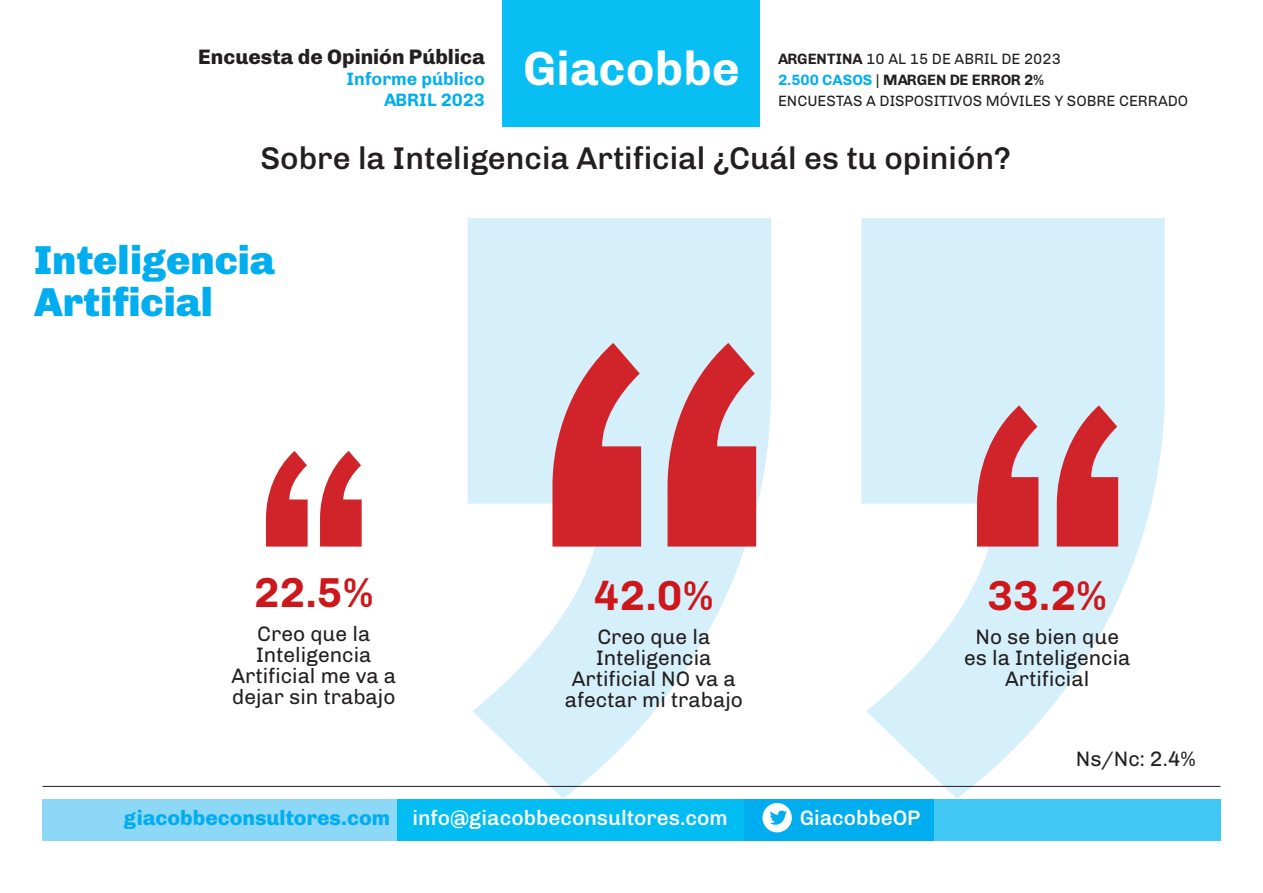
<style>
.page{position:relative;width:1263px;height:893px;background:#fff}
.page>*{position:absolute;margin:0;border:0;box-sizing:border-box;transform-origin:0 0}
.t1{font:700 48px "Chivo";color:#fff}
.t2{font:700 42px "Chivo";color:#cd171a}
.t3{font:900 40.5px "Chivo";color:#00aeef}
.t4{font:500 31.5px "Chivo";color:#231f20}
.t5{font:21px/21px "Chivo";color:#231f20;text-align:center}
.t6{font:500 21px "Chivo";color:#fff}
.t7{font:800 21px "Chivo";color:#231f20}
.t8{font:700 18px/21px "Chivo";color:#00aeef;text-align:right}
.t9{font:15px/21px "Chivo";color:#231f20}
.s1{font-weight:700}
.s2{font-weight:700;color:#00aeef}
.s3{font-weight:800;color:#00aeef}
</style>
<div class="page">
<div style="left:43px;top:799px;width:1177px;height:42px;background:#00aeef"></div>
<div style="left:43px;top:799px;width:358px;height:42px;background:#8dd7f7"></div>
<div style="left:934px;top:799px;width:286px;height:42px;background:#40c7f4"></div>
<div style="left:398px;top:799px;width:346px;height:42px;background:#01bdf2"></div>
<div style="left:762px;top:803px;width:30px;height:29px;background:#fff;border-radius:50%"></div>
<svg style="left:770px;top:811px;width:17px;height:14px"></svg>
<div style="left:503px;top:0;width:257px;height:127px;background:#09bef2"></div>
<hr style="left:43px;top:786px;width:1177px;height:1px;background:#231f20">
<svg style="left:468px;top:218px;width:697px;height:581px;fill:#d6f0fb"></svg>
<svg style="left:552px;top:343px;width:204px;height:204px"></svg>
<svg style="left:977px;top:405px;width:141px;height:142px"></svg>
<svg style="left:266px;top:451px;width:96px;height:96px"></svg>
<p class="t7" style="left:198px;top:40px;width:288px">Encuesta de Opinión Pública</p>
<p class="t8" style="left:346px;top:67px;width:140px">Informe público<br>ABRIL 2023</p>
<h1 class="t1" style="left:523px;top:31px;width:218px">Giacobbe</h1>
<p class="t9" style="left:778px;top:47px;width:412px"><span class="s1">ARGENTINA</span> 10 AL 15 DE ABRIL DE 2023<br><span class="s2">2.500 CASOS</span> | <span class="s1">MARGEN DE ERROR 2%<br></span>ENCUESTAS A DISPOSITIVOS MÓVILES Y SOBRE CERRADO</p>
<p class="t4" style="left:260px;top:134px;width:752px">Sobre la Inteligencia Artificial ¿Cuál es tu opinión?</p>
<p class="t3" style="left:34px;top:227px;width:243px">Inteligencia</p>
<p class="t3" style="left:34px;top:269px;width:181px">Artificial</p>
<p class="t2" style="left:254px;top:560px;width:121px">22.5%</p>
<p class="t5" style="left:231px;top:622px;width:166px">Creo que la<br>Inteligencia<br>Artificial me va a dejar sin trabajo</p>
<p class="t2" style="left:594px;top:562px;width:121px">42.0%</p>
<p class="t5" style="left:565px;top:625px;width:180px">Creo que la<br>Inteligencia<br>Artificial NO va a afectar mi trabajo</p>
<p class="t6" style="left:124px;top:801px;width:605px"><span class="s3">giacobbeconsultores.com</span> info@giacobbeconsultores.com</p>
<p class="t6" style="left:800px;top:801px;width:122px">GiacobbeOP</p>
<p class="t2" style="left:987px;top:562px;width:121px">33.2%</p>
<p class="t5" style="left:964px;top:625px;width:168px">No se bien que es la Inteligencia</p>
<p class="t5" style="left:1005px;top:667px;width:86px">Artificial</p>
<p class="t5" style="left:1076px;top:747px;width:121px">Ns/Nc: 2.4%</p>
</div>
